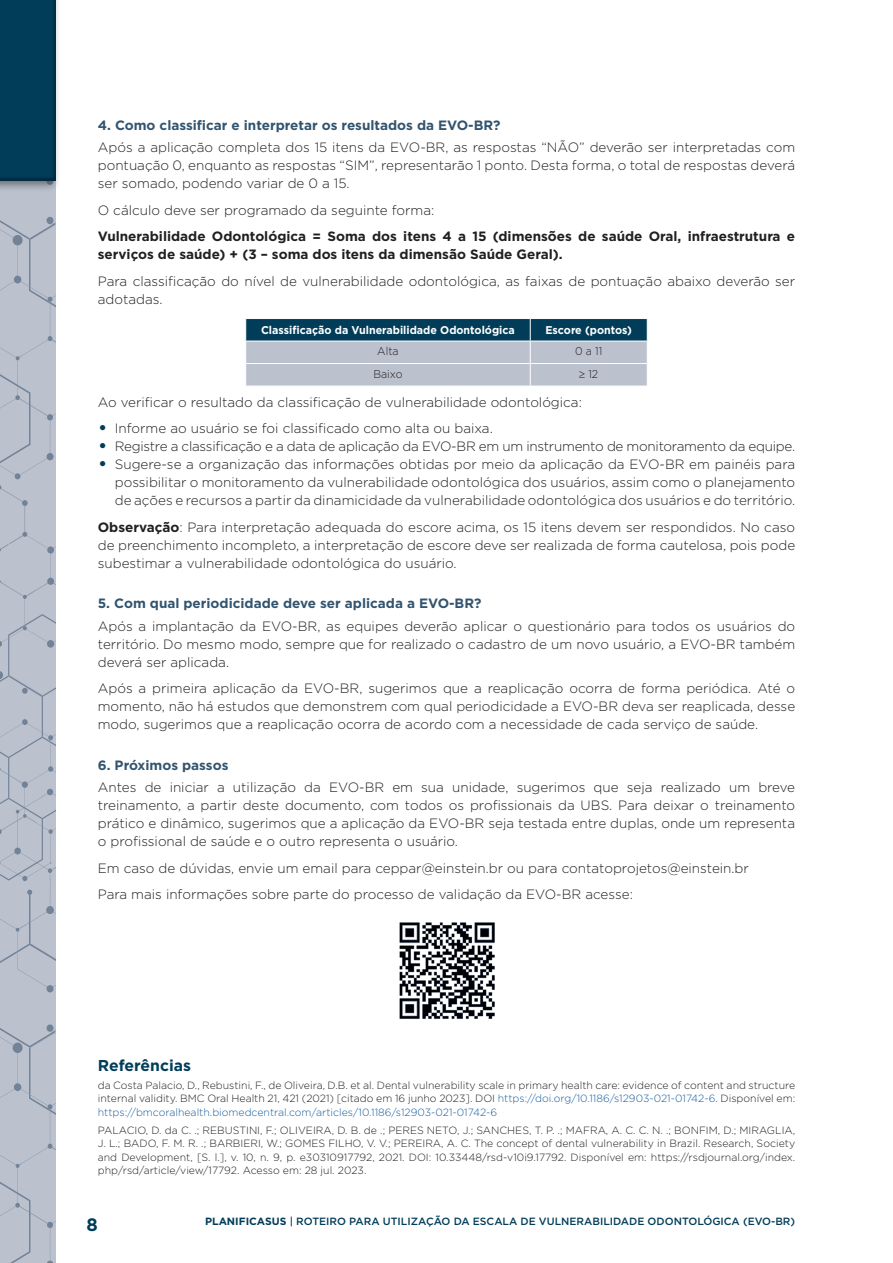
<style>
.page{position:relative;width:893px;height:1263px;background:#fff}
.page>*{position:absolute;margin:0;border:0;box-sizing:border-box;transform-origin:0 0}
.t1{font:700 18px "Gotham";color:#013d59}
.Inter_1{font:700 15.75px "Gotham";color:#013d59}
.Texto{font:300 13.5px/18px "Gotham";color:#231f20;text-align:justify}
.Texto-2{font:700 13.5px/18px "Gotham";color:#231f20}
.Inter_2{font:700 13.5px "Gotham";color:#32546f}
.Texto-3{font:300 13.5px "Gotham";letter-spacing:-.02em;color:#231f20}
.Tabela_Subtitulo{font:700 11.25px "Gotham";color:#fff;scale:.95 1}
.Tabela_Texto{font:300 11.25px "Gotham";color:#231f20;scale:.95 1}
.Referências_Texto{font:300 10.5px/13.5px "Gotham";color:#231f20;text-align:justify}
.t2{font:500 10.5px "Gotham";color:#013d59}
.s1{font-size:21px;color:#013d59}
.s2{font-weight:700}
.s3{color:#175d9e}
</style>
<div class="page">
<svg style="left:0;top:192px;width:55px;height:287px;background:#b7bdca"></svg>
<svg style="left:0;top:485px;width:55px;height:778px;background:#b6bdc9"></svg>
<div style="left:0;top:0;width:61px;height:192px;background:#231f20;opacity:.5"></div>
<div style="left:0;top:0;width:57px;height:182px;background:#231f20;opacity:.35"></div>
<svg style="left:245px;top:318px;width:403px;height:68px;background:#839aaa"></svg>
<hr style="left:245px;top:341px;width:285px;height:1px;background:#fff">
<hr style="left:530px;top:341px;width:118px;height:1px;background:#fff">
<img style="left:399px;top:922px;width:96px;height:97px">
<p class="Inter_2" style="left:98px;top:116px;width:404px">4. Como classificar e interpretar os resultados da EVO-BR?</p>
<p class="Texto" style="left:98px;top:138px;width:699px">Após a aplicação completa dos 15 itens da EVO-BR, as respostas “NÃO” deverão ser interpretadas com pontuação 0, enquanto as respostas “SIM”, representarão 1 ponto. Desta forma, o total de respostas deverá ser somado, podendo variar de 0 a 15.</p>
<p class="Texto" style="left:98px;top:200px;width:338px">O cálculo deve ser programado da seguinte forma:</p>
<p class="Texto-2" style="left:98px;top:227px;width:699px">Vulnerabilidade Odontológica = Soma dos itens 4 a 15 (dimensões de saúde Oral, infraestrutura e serviços de saúde) + (3 – soma dos itens da dimensão Saúde Geral).</p>
<p class="Texto" style="left:98px;top:271px;width:699px">Para classificação do nível de vulnerabilidade odontológica, as faixas de pontuação abaixo deverão ser adotadas.</p>
<p class="Tabela_Subtitulo" style="left:261px;top:323px;width:269px">Classificação da Vulnerabilidade Odontológica</p>
<p class="Tabela_Subtitulo" style="left:545px;top:323px;width:93px">Escore (pontos)</p>
<p class="Tabela_Texto" style="left:377px;top:344px;width:24px">Alta</p>
<p class="Tabela_Texto" style="left:575px;top:344px;width:30px">0 a 11</p>
<p class="Tabela_Texto" style="left:373px;top:367px;width:32px">Baixo</p>
<p class="Tabela_Texto" style="left:579px;top:367px;width:21px">≥ 12</p>
<p class="Texto" style="left:98px;top:393px;width:486px">Ao verificar o resultado da classificação de vulnerabilidade odontológica:</p>
<p class="Texto" style="left:98px;top:419px;width:396px"><span class="s1">•</span> Informe ao usuário se foi classificado como alta ou baixa.</p>
<p class="Texto-3" style="left:98px;top:438px;width:699px"><span class="s1">•</span> Registre a classificação e a data de aplicação da EVO-BR em um instrumento de monitoramento da equipe.</p>
<p class="Texto" style="left:115px;top:455px;width:682px;text-indent:-17px"><span class="s1">•</span> Sugere-se a organização das informações obtidas por meio da aplicação da EVO-BR em painéis para possibilitar o monitoramento da vulnerabilidade odontológica dos usuários, assim como o planejamento de ações e recursos a partir da dinamicidade da vulnerabilidade odontológica dos usuários e do território.</p>
<p class="Texto" style="left:98px;top:518px;width:699px"><span class="s2">Observação</span>: Para interpretação adequada do escore acima, os 15 itens devem ser respondidos. No caso de preenchimento incompleto, a interpretação de escore deve ser realizada de forma cautelosa, pois pode subestimar a vulnerabilidade odontológica do usuário.</p>
<p class="Inter_2" style="left:98px;top:595px;width:385px">5. Com qual periodicidade deve ser aplicada a EVO-BR?</p>
<p class="Texto" style="left:98px;top:617px;width:699px">Após a implantação da EVO-BR, as equipes deverão aplicar o questionário para todos os usuários do território. Do mesmo modo, sempre que for realizado o cadastro de um novo usuário, a EVO-BR também deverá ser aplicada.</p>
<p class="Texto" style="left:98px;top:679px;width:699px">Após a primeira aplicação da EVO-BR, sugerimos que a reaplicação ocorra de forma periódica. Até o momento, não há estudos que demonstrem com qual periodicidade a EVO-BR deva ser reaplicada, desse modo, sugerimos que a reaplicação ocorra de acordo com a necessidade de cada serviço de saúde.</p>
<p class="Inter_2" style="left:98px;top:756px;width:132px">6. Próximos passos</p>
<p class="Texto" style="left:98px;top:778px;width:699px">Antes de iniciar a utilização da EVO-BR em sua unidade, sugerimos que seja realizado um breve treinamento, a partir deste documento, com todos os profissionais da UBS. Para deixar o treinamento prático e dinâmico, sugerimos que a aplicação da EVO-BR seja testada entre duplas, onde um representa o profissional de saúde e o outro representa o usuário.</p>
<p class="Texto" style="left:98px;top:858px;width:653px">Em caso de dúvidas, envie um email para ceppar@einstein.br ou para contatoprojetos@einstein.br</p>
<p class="Texto" style="left:98px;top:885px;width:537px">Para mais informações sobre parte do processo de validação da EVO-BR acesse:</p>
<p class="Inter_1" style="left:98px;top:1055px;width:95px">Referências</p>
<p class="Referências_Texto" style="left:98px;top:1078px;width:699px">da Costa Palacio, D., Rebustini, F., de Oliveira, D.B. et al. Dental vulnerability scale in primary health care: evidence of content and structure internal validity. BMC Oral Health 21, 421 (2021) [citado em 16 junho 2023]. DOI <span class="s3">https://doi.org/10.1186/s12903-021-01742-6</span>. Disponível em: <span class="s3">https://bmcoralhealth.biomedcentral.com/articles/10.1186/s12903-021-01742-6</span></p>
<p class="Referências_Texto" style="left:98px;top:1123px;width:699px">PALACIO, D. da C. .; REBUSTINI, F.; OLIVEIRA, D. B. de .; PERES NETO, J.; SANCHES, T. P. .; MAFRA, A. C. C. N. .; BONFIM, D.; MIRAGLIA, J. L.; BADO, F. M. R. .; BARBIERI, W.; GOMES FILHO, V. V.; PEREIRA, A. C. The concept of dental vulnerability in Brazil. Research, Society and Development, [S. l.], v. 10, n. 9, p. e30310917792, 2021. DOI: 10.33448/rsd-v10i9.17792. Disponível em: https://rsdjournal.org/index. php/rsd/article/view/17792. Acesso em: 28 jul. 2023.</p>
<h1 class="t1" style="left:86px;top:1212px;width:13px">8</h1>
<p class="t2" style="left:205px;top:1214px;width:591px"><span class="s2">PLANIFICASUS</span> | ROTEIRO PARA UTILIZAÇÃO DA ESCALA DE VULNERABILIDADE ODONTOLÓGICA (EVO-BR)</p>
</div>
